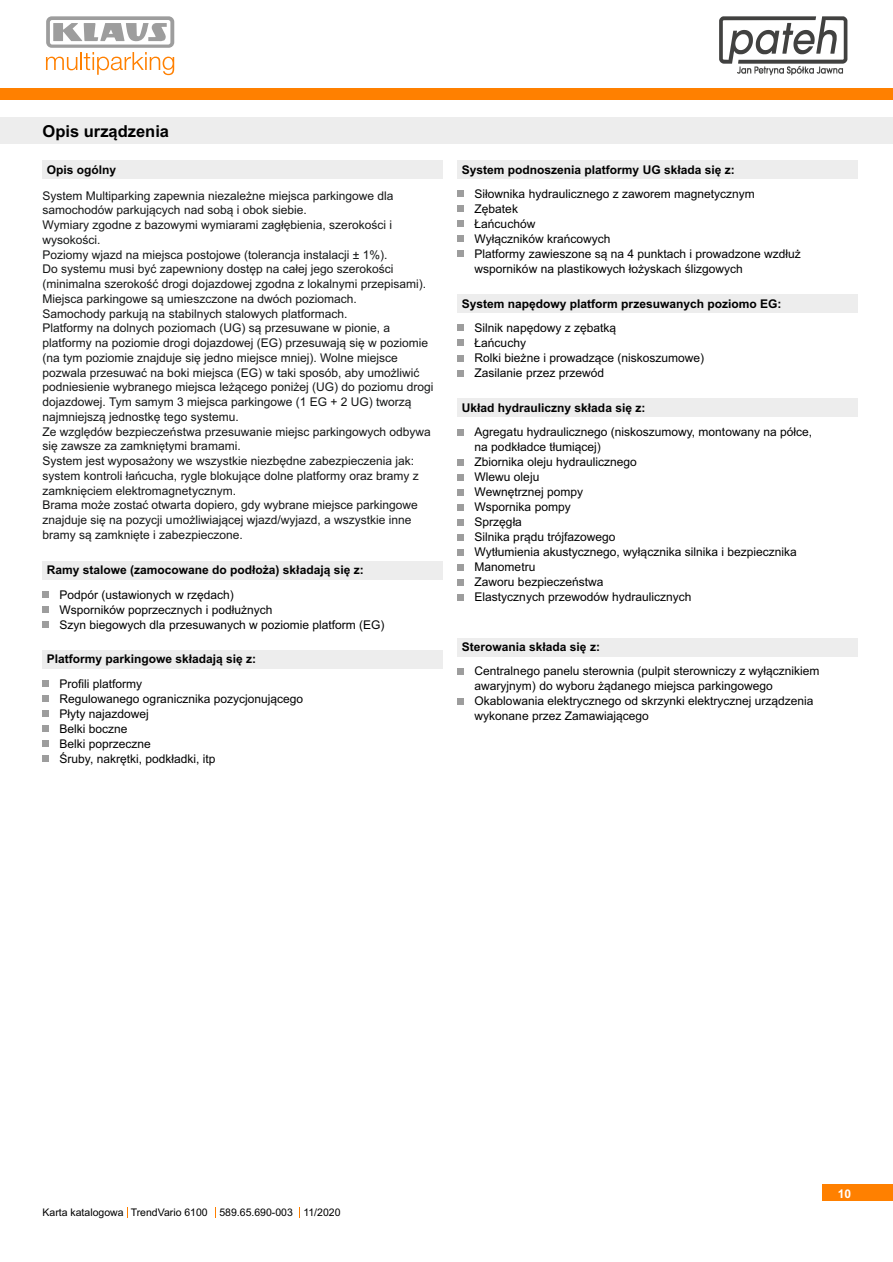
<style>
.page{position:relative;width:893px;height:1262px;background:#fff}
.page>*{position:absolute;margin:0;border:0;box-sizing:border-box;transform-origin:0 0}
.t1{font:700 16.5px "Arial";color:#000}
.t2{font:12px/14.7px "Arial";color:#151616}
.t3{font:12px/15px "Arial";color:#000}
.t4{font:700 12px "Arial";color:#000}
.t5{font:700 12px "Arial";color:#fff}
.t6{font:10.5px "Arial";color:#000}
</style>
<div class="page">
<div style="left:0;top:88px;width:893px;height:12px;background:#ff8000"></div>
<div style="left:821px;top:1184px;width:72px;height:17px;background:#ff8000"></div>
<div style="left:0;top:118px;width:893px;height:26px;background:#ededed"></div>
<div style="left:43px;top:160px;width:399px;height:19px;background:#ededed"></div>
<div style="left:43px;top:561px;width:399px;height:18px;background:#ededed"></div>
<svg style="left:43px;top:591px;width:6px;height:6px"></svg>
<svg style="left:43px;top:606px;width:6px;height:6px"></svg>
<svg style="left:43px;top:621px;width:6px;height:6px"></svg>
<div style="left:43px;top:650px;width:399px;height:18px;background:#ededed"></div>
<svg style="left:43px;top:680px;width:6px;height:6px"></svg>
<svg style="left:43px;top:695px;width:6px;height:6px"></svg>
<svg style="left:43px;top:710px;width:6px;height:6px"></svg>
<svg style="left:43px;top:725px;width:6px;height:6px"></svg>
<svg style="left:43px;top:740px;width:6px;height:6px"></svg>
<svg style="left:43px;top:755px;width:6px;height:6px"></svg>
<div style="left:457px;top:160px;width:400px;height:19px;background:#ededed"></div>
<svg style="left:458px;top:191px;width:6px;height:6px"></svg>
<svg style="left:458px;top:206px;width:6px;height:6px"></svg>
<svg style="left:458px;top:221px;width:6px;height:6px"></svg>
<svg style="left:458px;top:236px;width:6px;height:6px"></svg>
<svg style="left:458px;top:251px;width:6px;height:6px"></svg>
<div style="left:457px;top:295px;width:400px;height:18px;background:#ededed"></div>
<svg style="left:458px;top:325px;width:6px;height:6px"></svg>
<svg style="left:458px;top:340px;width:6px;height:6px"></svg>
<svg style="left:458px;top:355px;width:6px;height:6px"></svg>
<svg style="left:458px;top:370px;width:6px;height:6px"></svg>
<div style="left:457px;top:399px;width:400px;height:18px;background:#ededed"></div>
<svg style="left:458px;top:429px;width:6px;height:6px"></svg>
<svg style="left:458px;top:459px;width:6px;height:6px"></svg>
<svg style="left:458px;top:474px;width:6px;height:6px"></svg>
<svg style="left:458px;top:489px;width:6px;height:6px"></svg>
<svg style="left:458px;top:504px;width:6px;height:6px"></svg>
<svg style="left:458px;top:519px;width:6px;height:6px"></svg>
<svg style="left:458px;top:534px;width:6px;height:6px"></svg>
<svg style="left:458px;top:549px;width:6px;height:6px"></svg>
<svg style="left:458px;top:564px;width:6px;height:6px"></svg>
<svg style="left:458px;top:579px;width:6px;height:6px"></svg>
<svg style="left:458px;top:594px;width:6px;height:6px"></svg>
<div style="left:457px;top:638px;width:400px;height:18px;background:#ededed"></div>
<svg style="left:458px;top:668px;width:6px;height:6px"></svg>
<svg style="left:458px;top:698px;width:6px;height:6px"></svg>
<svg style="left:46px;top:16px;width:128px;height:59px"></svg>
<svg style="left:719px;top:16px;width:128px;height:59px"></svg>
<h1 class="t1" style="left:43px;top:125px;width:128px">Opis urządzenia</h1>
<p class="t4" style="left:47px;top:165px;width:71px">Opis ogólny</p>
<p class="t2" style="left:43px;top:189px;width:392px">System Multiparking zapewnia niezależne miejsca parkingowe dla samochodów parkujących nad sobą i obok siebie.<br>Wymiary zgodne z bazowymi wymiarami zagłębienia, szerokości i wysokości.<br>Poziomy wjazd na miejsca postojowe (tolerancja instalacji ± 1%).<br>Do systemu musi być zapewniony dostęp na całej jego szerokości (minimalna szerokość drogi dojazdowej zgodna z lokalnymi przepisami).<br>Miejsca parkingowe są umieszczone na dwóch poziomach.<br>Samochody parkują na stabilnych stalowych platformach.<br>Platformy na dolnych poziomach (UG) są przesuwane w pionie, a platformy na poziomie drogi dojazdowej (EG) przesuwają się w poziomie (na tym poziomie znajduje się jedno miejsce mniej). Wolne miejsce pozwala przesuwać na boki miejsca (EG) w taki sposób, aby umożliwić podniesienie wybranego miejsca leżącego poniżej (UG) do poziomu drogi dojazdowej. Tym samym 3 miejsca parkingowe (1 EG + 2 UG) tworzą najmniejszą jednostkę tego systemu.<br>Ze względów bezpieczeństwa przesuwanie miejsc parkingowych odbywa się zawsze za zamkniętymi bramami.<br>System jest wyposażony we wszystkie niezbędne zabezpieczenia jak: system kontroli łańcucha, rygle blokujące dolne platformy oraz bramy z zamknięciem elektromagnetycznym.<br>Brama może zostać otwarta dopiero, gdy wybrane miejsce parkingowe znajduje się na pozycji umożliwiającej wjazd/wyjazd, a wszystkie inne bramy są zamknięte i zabezpieczone.</p>
<p class="t4" style="left:47px;top:565px;width:318px">Ramy stalowe (zamocowane do podłoża) składają się z:</p>
<p class="t3" style="left:60px;top:588px;width:326px">Podpór (ustawionych w rzędach)<br>Wsporników poprzecznych i podłużnych<br>Szyn biegowych dla przesuwanych w poziomie platform (EG)</p>
<p class="t4" style="left:47px;top:654px;width:211px">Platformy parkingowe składają się z:</p>
<p class="t3" style="left:60px;top:677px;width:245px">Profili platformy<br>Regulowanego ogranicznika pozycjonującego<br>Płyty najazdowej<br>Belki boczne<br>Belki poprzeczne<br>Śruby, nakrętki, podkładki, itp</p>
<p class="t4" style="left:462px;top:165px;width:274px">System podnoszenia platformy UG składa się z:</p>
<p class="t3" style="left:474px;top:188px;width:328px">Siłownika hydraulicznego z zaworem magnetycznym Zębatek<br>Łańcuchów<br>Wyłączników krańcowych<br>Platformy zawieszone są na 4 punktach i prowadzone wzdłuż wsporników na plastikowych łożyskach ślizgowych</p>
<p class="t4" style="left:462px;top:299px;width:321px">System napędowy platform przesuwanych poziomo EG:</p>
<p class="t3" style="left:474px;top:322px;width:231px">Silnik napędowy z zębatką<br>Łańcuchy<br>Rolki bieżne i prowadzące (niskoszumowe)<br>Zasilanie przez przewód</p>
<p class="t4" style="left:462px;top:403px;width:185px">Układ hydrauliczny składa się z:</p>
<p class="t3" style="left:474px;top:426px;width:339px">Agregatu hydraulicznego (niskoszumowy, montowany na półce, na podkładce tłumiącej)<br>Zbiornika oleju hydraulicznego<br>Wlewu oleju<br>Wewnętrznej pompy<br>Wspornika pompy<br>Sprzęgła<br>Silnika prądu trójfazowego<br>Wytłumienia akustycznego, wyłącznika silnika i bezpiecznika<br>Manometru<br>Zaworu bezpieczeństwa<br>Elastycznych przewodów hydraulicznych</p>
<p class="t4" style="left:462px;top:642px;width:140px">Sterowania składa się z:</p>
<p class="t3" style="left:474px;top:665px;width:346px">Centralnego panelu sterownia (pulpit sterowniczy z wyłącznikiem awaryjnym) do wyboru żądanego miejsca parkingowego Okablowania elektrycznego od skrzynki elektrycznej urządzenia wykonane przez Zamawiającego</p>
<p class="t6" style="left:43px;top:1208px;width:299px">Karta katalogowa TrendVario 6100 589.65.690-003 11/2020</p>
<p class="t5" style="left:837px;top:1189px;width:15px">10</p>
</div>
